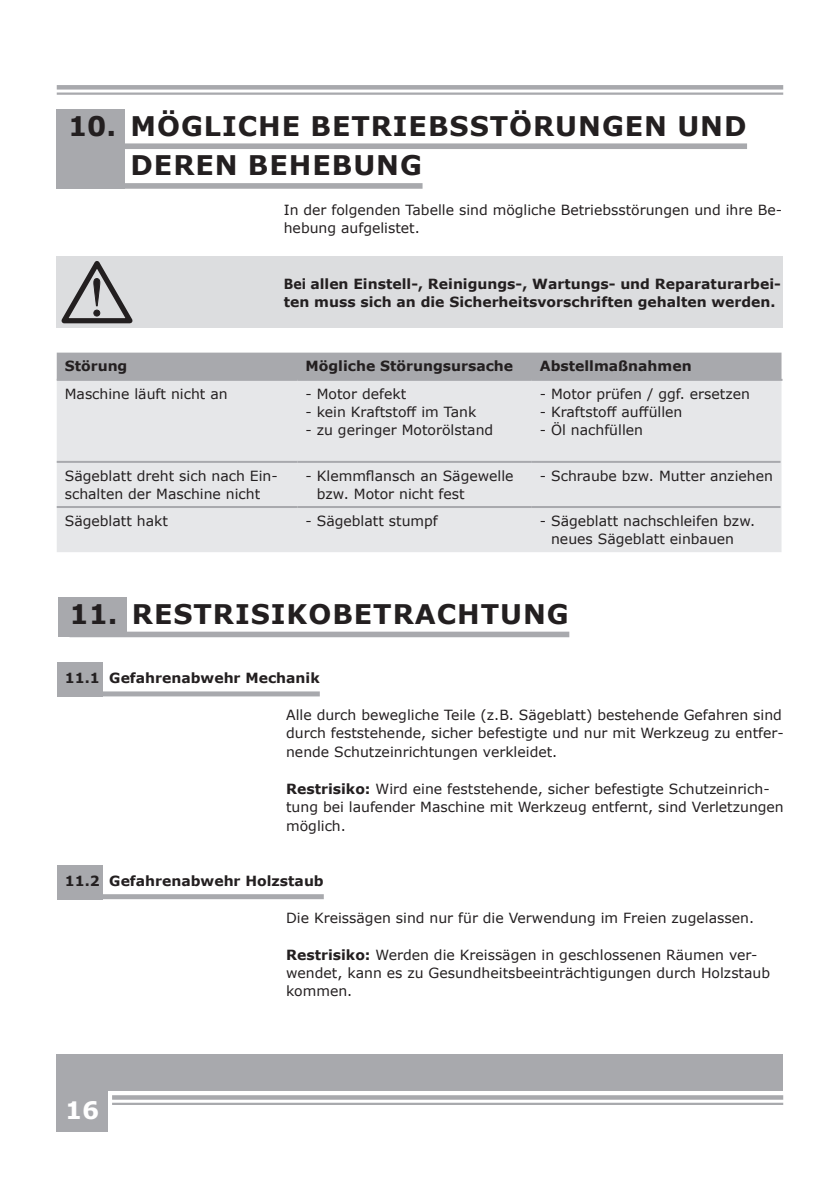
<style>
.page{position:relative;width:840px;height:1191px;background:#fff}
.page>*{position:absolute;margin:0;border:0;box-sizing:border-box;transform-origin:0 0}
.t1{font:700 27px/39.6px "Verdana";letter-spacing:.035em;color:#231f20}
.t2{font:700 24px "Verdana";color:#fff}
.t3{font:14px/18.4px "Verdana";color:#231f20}
.t4{font:700 14px/18.4px "Verdana";color:#231f20;scale:.9 1}
.t5{font:700 14px "Verdana";color:#231f20}
.s1{font-weight:700}
</style>
<div class="page">
<svg style="left:112px;top:1095px;width:670px;height:4px;background:#acadb1"></svg>
<hr style="left:112px;top:1102px;width:670px;height:3px;background:#a8a9ad">
<div style="left:57px;top:85px;width:725px;height:5px;background:#a8a9ad"></div>
<hr style="left:57px;top:92px;width:725px;height:3px;background:#a8a9ad">
<div style="left:57px;top:1054px;width:725px;height:37px;background:#a8a9ad"></div>
<div style="left:57px;top:1090px;width:51px;height:41px;background:#a8a9ad"></div>
<div style="left:57px;top:865px;width:46px;height:34px;background:#a8a9ad"></div>
<div style="left:58px;top:662px;width:45px;height:34px;background:#a8a9ad"></div>
<div style="left:57px;top:256px;width:725px;height:72px;background:#dcdddf"></div>
<svg style="left:61px;top:261px;width:72px;height:63px"></svg>
<div style="left:57px;top:109px;width:68px;height:80px;background:#a8a9ad"></div>
<div style="left:68px;top:143px;width:678px;height:6px;background:#a8a9ad"></div>
<div style="left:68px;top:183px;width:354px;height:6px;background:#a8a9ad"></div>
<div style="left:57px;top:352px;width:724px;height:27px;background:#a8a9ad"></div>
<div style="left:57px;top:381px;width:724px;height:171px;background:#e6e7e9"></div>
<hr style="left:57px;top:379px;width:240px;height:2px;background:#a8a9ad">
<hr style="left:297px;top:379px;width:234px;height:2px;background:#a8a9ad">
<hr style="left:531px;top:379px;width:251px;height:2px;background:#a8a9ad">
<hr style="left:57px;top:461px;width:240px;height:2px;background:#a8a9ad">
<hr style="left:297px;top:461px;width:234px;height:2px;background:#a8a9ad">
<hr style="left:531px;top:461px;width:249px;height:2px;background:#a8a9ad">
<hr style="left:57px;top:506px;width:240px;height:2px;background:#a8a9ad">
<hr style="left:297px;top:506px;width:234px;height:2px;background:#a8a9ad">
<hr style="left:531px;top:506px;width:249px;height:2px;background:#a8a9ad">
<div style="left:58px;top:597px;width:68px;height:40px;background:#a8a9ad"></div>
<div style="left:69px;top:631px;width:500px;height:6px;background:#a8a9ad"></div>
<div style="left:93px;top:691px;width:226px;height:5px;background:#a8a9ad"></div>
<div style="left:93px;top:894px;width:230px;height:5px;background:#a8a9ad"></div>
<h1 class="t1" style="left:130px;top:105px;width:617px;text-indent:-62px">10. MÖGLICHE BETRIEBSSTÖRUNGEN UND<br>DEREN BEHEBUNG</h1>
<p class="t3" style="left:283px;top:200px;width:499px">In der folgenden Tabelle sind mögliche Betriebsstörungen und ihre Be&shy;hebung aufgelistet.</p>
<p class="t4" style="left:283px;top:274px;width:553px">Bei allen Einstell-, Reinigungs-, Wartungs- und Reparaturarbei&shy;ten muss sich an die Sicherheitsvorschriften gehalten werden.</p>
<p class="t5" style="left:65px;top:356px;width:64px">Störung</p>
<p class="t5" style="left:305px;top:356px;width:209px">Mögliche Störungsursache</p>
<p class="t5" style="left:539px;top:356px;width:153px">Abstellmaßnahmen</p>
<p class="t3" style="left:65px;top:384px;width:164px">Maschine läuft nicht an</p>
<p class="t3" style="left:305px;top:384px;width:102px">- Motor defekt</p>
<p class="t3" style="left:305px;top:402px;width:172px">- kein Kraftstoff im Tank</p>
<p class="t3" style="left:305px;top:421px;width:189px">- zu geringer Motorölstand</p>
<p class="t3" style="left:539px;top:384px;width:211px">- Motor prüfen / ggf. ersetzen</p>
<p class="t3" style="left:539px;top:402px;width:144px">- Kraftstoff auffüllen</p>
<p class="t3" style="left:539px;top:421px;width:105px">- Öl nachfüllen</p>
<p class="t3" style="left:65px;top:466px;width:214px">Sägeblatt dreht sich nach Ein&shy;schalten der Maschine nicht</p>
<p class="t3" style="left:316px;top:466px;width:198px;text-indent:-11px">- Klemmflansch an Sägewelle bzw. Motor nicht fest</p>
<p class="t3" style="left:539px;top:466px;width:234px">- Schraube bzw. Mutter anziehen</p>
<p class="t3" style="left:65px;top:511px;width:105px">Sägeblatt hakt</p>
<p class="t3" style="left:305px;top:511px;width:134px">- Sägeblatt stumpf</p>
<p class="t3" style="left:550px;top:511px;width:206px;text-indent:-11px">- Sägeblatt nachschleifen bzw. neues Sägeblatt einbauen</p>
<h1 class="t1" style="left:69px;top:593px;width:500px">11. RESTRISIKOBETRACHTUNG</h1>
<p class="t5" style="left:65px;top:668px;width:256px">11.1 Gefahrenabwehr Mechanik</p>
<p class="t3" style="left:286px;top:705px;width:499px;text-align:justify">Alle durch bewegliche Teile (z.B. Sägeblatt) bestehende Gefahren sind durch feststehende, sicher befestigte und nur mit Werkzeug zu entfer&shy;nende Schutzeinrichtungen verkleidet.</p>
<p class="t3" style="left:286px;top:779px;width:499px"><span class="s1">Restrisiko:</span> Wird eine feststehende, sicher befestigte Schutzeinrich&shy;tung bei laufender Maschine mit Werkzeug entfernt, sind Verletzungen möglich.</p>
<p class="t5" style="left:65px;top:870px;width:260px">11.2 Gefahrenabwehr Holzstaub</p>
<p class="t3" style="left:286px;top:908px;width:469px">Die Kreissägen sind nur für die Verwendung im Freien zugelassen.</p>
<p class="t3" style="left:286px;top:945px;width:485px"><span class="s1">Restrisiko:</span> Werden die Kreissägen in geschlossenen Räumen ver&shy;wendet, kann es zu Gesundheitsbeeinträchtigungen durch Holzstaub kommen.</p>
<h2 class="t2" style="left:65px;top:1093px;width:36px">16</h2>
</div>
